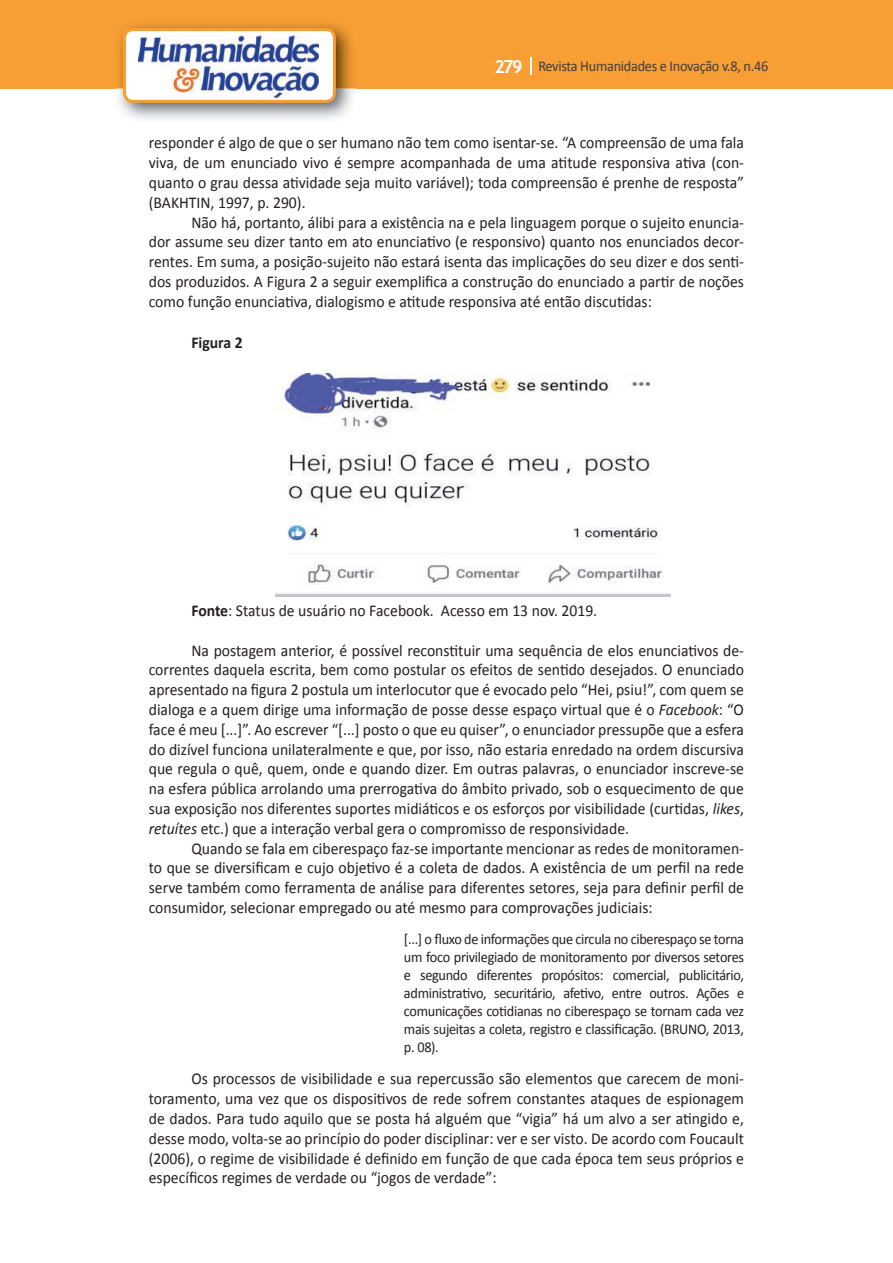
<style>
.page{position:relative;width:893px;height:1263px;background:#fff}
.page>*{position:absolute;margin:0;border:0;box-sizing:border-box;transform-origin:0 0}
.t1{font:16.5px/19.8px "Calibri";color:#231f20;text-align:justify;scale:.95 1}
.t2{font:700 16.5px "Calibri";color:#231f20;scale:.95 1}
.t3{font:15px/18px "Calibri";letter-spacing:-.02em;color:#231f20;text-align:justify;scale:.95 1}
.t4{font:15px "Calibri";letter-spacing:-.02em;color:#3e3e3f;scale:.95 1}
.s1{font-family:"Trebuchet MS";font-weight:700;font-size:18px;color:#fff}
.s2{font-weight:700}
.s3{font-style:italic}
</style>
<div class="page">
<div style="left:0;top:0;width:893px;height:88px;background:#f79e34"></div>
<svg style="left:530px;top:57px;width:2px;height:18px"></svg>
<img style="left:115px;top:24px;width:241px;height:95px">
<svg style="left:123px;top:28px;width:213px;height:75px"></svg>
<img style="left:276px;top:373px;width:394px;height:223px">
<p class="t4" style="left:495px;top:57px;width:290px"><span class="s1">279</span> Revista Humanidades e Inovação v.8, n.46</p>
<p class="t1" style="left:149px;top:133px;width:628px">responder é algo de que o ser humano não tem como isentar-se. “A compreensão de uma fala viva, de um enunciado vivo é sempre acompanhada de uma atitude responsiva ativa (con&shy;quanto o grau dessa atividade seja muito variável); toda compreensão é prenhe de resposta” (BAKHTIN, 1997, p. 290).</p>
<p class="t1" style="left:149px;top:212px;width:628px;text-indent:43px">Não há, portanto, álibi para a existência na e pela linguagem porque o sujeito enuncia&shy;dor assume seu dizer tanto em ato enunciativo (e responsivo) quanto nos enunciados decor&shy;rentes. Em suma, a posição-sujeito não estará isenta das implicações do seu dizer e dos senti&shy;dos produzidos. A Figura 2 a seguir exemplifica a construção do enunciado a partir de noções como função enunciativa, dialogismo e atitude responsiva até então discutidas:</p>
<p class="t2" style="left:191px;top:332px;width:56px">Figura 2</p>
<p class="t1" style="left:191px;top:601px;width:429px"><span class="s2">Fonte</span>: Status de usuário no Facebook. Acesso em 13 nov. 2019.</p>
<p class="t1" style="left:149px;top:640px;width:628px;text-indent:43px">Na postagem anterior, é possível reconstituir uma sequência de elos enunciativos de&shy;correntes daquela escrita, bem como postular os efeitos de sentido desejados. O enunciado apresentado na figura 2 postula um interlocutor que é evocado pelo “Hei, psiu!”, com quem se dialoga e a quem dirige uma informação de posse desse espaço virtual que é o <span class="s3">Facebook</span>: “O face é meu [...]”. Ao escrever “[...] posto o que eu quiser”, o enunciador pressupõe que a esfera do dizível funciona unilateralmente e que, por isso, não estaria enredado na ordem discursiva que regula o quê, quem, onde e quando dizer. Em outras palavras, o enunciador inscreve-se na esfera pública arrolando uma prerrogativa do âmbito privado, sob o esquecimento de que sua exposição nos diferentes suportes midiáticos e os esforços por visibilidade (curtidas, <span class="s3">likes</span>, <span class="s3">retuítes</span> etc.) que a interação verbal gera o compromisso de responsividade.</p>
<p class="t1" style="left:149px;top:838px;width:628px;text-indent:43px">Quando se fala em ciberespaço faz-se importante mencionar as redes de monitoramen&shy;to que se diversificam e cujo objetivo é a coleta de dados. A existência de um perfil na rede serve também como ferramenta de análise para diferentes setores, seja para definir perfil de consumidor, selecionar empregado ou até mesmo para comprovações judiciais:</p>
<p class="t3" style="left:404px;top:930px;width:360px">[...] o fluxo de informações que circula no ciberespaço se torna um foco privilegiado de monitoramento por diversos setores e segundo diferentes propósitos: comercial, publicitário, administrativo, securitário, afetivo, entre outros. Ações e comunicações cotidianas no ciberespaço se tornam cada vez mais sujeitas a coleta, registro e classificação. (BRUNO, 2013, p. 08).</p>
<p class="t1" style="left:149px;top:1069px;width:628px;text-indent:43px">Os processos de visibilidade e sua repercussão são elementos que carecem de moni&shy;toramento, uma vez que os dispositivos de rede sofrem constantes ataques de espionagem de dados. Para tudo aquilo que se posta há alguém que “vigia” há um alvo a ser atingido e, desse modo, volta-se ao princípio do poder disciplinar: ver e ser visto. De acordo com Foucault (2006), o regime de visibilidade é definido em função de que cada época tem seus próprios e específicos regimes de verdade ou “jogos de verdade”:</p>
</div>
